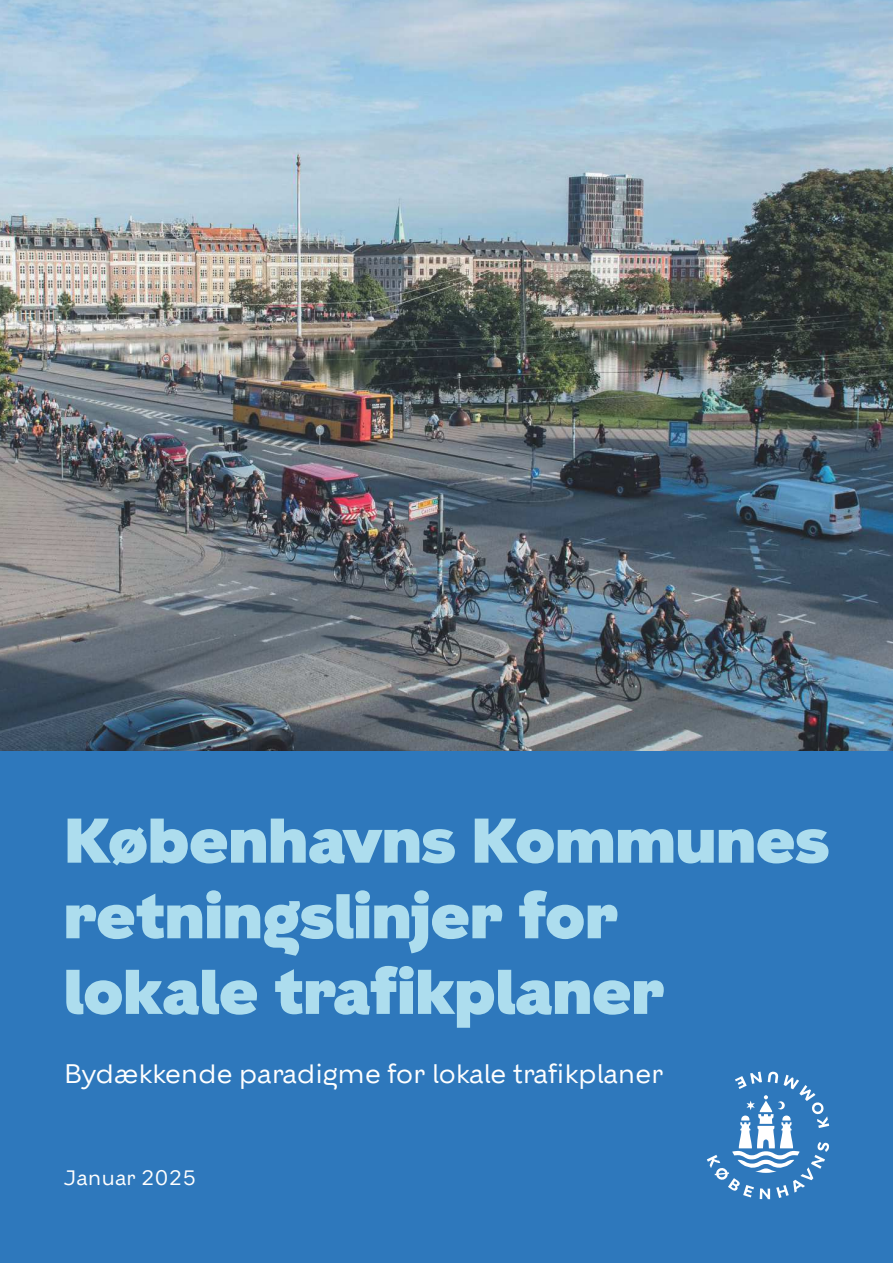
<style>
.page{position:relative;width:893px;height:1263px;background:#fff}
.page>*{position:absolute;margin:0;border:0;box-sizing:border-box;transform-origin:0 0}
.t1{font:900 63px/75.6px "KBH";color:#adddee}
.t2{font:27px "KBH";color:#fff}
.t3{font:21px "KBH";color:#fff}
</style>
<div class="page">
<img style="left:0;top:0;width:893px;height:752px">
<div style="left:0;top:752px;width:893px;height:511px;background:#2e78bc"></div>
<svg style="left:707px;top:1071px;width:122px;height:128px"></svg>
<p class="t1" style="left:64px;top:809px;width:767px">Københavns Kommunes retningslinjer for<br>lokale trafikplaner</p>
<p class="t2" style="left:64px;top:1057px;width:601px">Bydækkende paradigme for lokale trafikplaner</p>
<p class="t3" style="left:64px;top:1165px;width:133px">Januar 2025</p>
</div>
